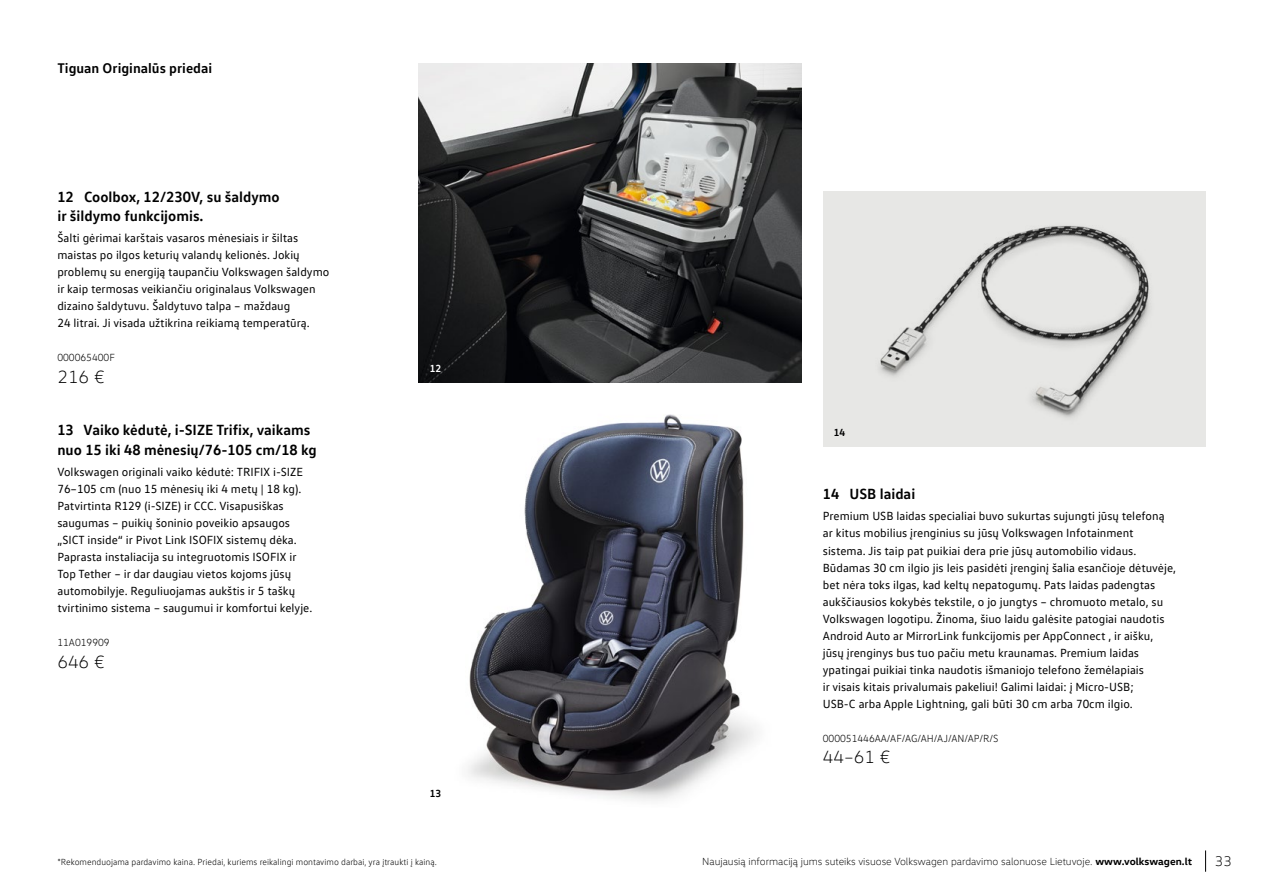
<style>
.page{position:relative;width:1263px;height:893px;background:#fff}
.page>*{position:absolute;margin:0;border:0;box-sizing:border-box;transform-origin:0 0}
.AKSE_cena{font:300 18px "VW Head";color:#000}
.jauns_10_13{font:700 15px/19.5px "VW Text";color:#000}
.t1{font:700 14.25px "VW Text";color:#000}
.t2{font:300 14.25px "VW Head";color:#000}
.pamats_nelīdzens_4mm{font:12px/17px "VW Text";color:#000}
.t3{font:300 10.5px "VW Head";color:#000}
.AKSE_kods{font:300 10.5px "VW Text";color:#000}
.cena_M{font:700 10.5px "VW Text";color:#000}
.cena_M-2{font:700 10.5px "VW Text";color:#fff}
.t4{font:300 9px "VW Text";color:#000}
.s1{font-weight:700}
</style>
<div class="page">
<img style="left:823px;top:191px;width:382px;height:255px">
<img style="left:419px;top:64px;width:382px;height:319px">
<img style="left:468px;top:414px;width:288px;height:387px">
<svg style="left:1205px;top:850px;width:1px;height:22px"></svg>
<p class="t1" style="left:57px;top:59px;width:156px">Tiguan Originalūs priedai</p>
<p class="jauns_10_13" style="left:57px;top:186px;width:224px">12 Coolbox, 12/230V, su šaldymo ir šildymo funkcijomis.</p>
<p class="pamats_nelīdzens_4mm" style="left:57px;top:229px;width:273px">Šalti gėrimai karštais vasaros mėnesiais ir šiltas maistas po ilgos keturių valandų kelionės. Jokių problemų su energiją taupančiu Volkswagen šaldymo ir kaip termosas veikiančiu originalaus Volkswagen dizaino šaldytuvu. Šaldytuvo talpa – maždaug<br>24 litrai. Ji visada užtikrina reikiamą temperatūrą.</p>
<p class="AKSE_kods" style="left:57px;top:352px;width:59px">000065400F</p>
<p class="AKSE_cena" style="left:57px;top:366px;width:49px">216 €</p>
<p class="jauns_10_13" style="left:57px;top:420px;width:261px">13 Vaiko kėdutė, i-SIZE Trifix, vaikams nuo 15 iki 48 mėnesių/76-105 cm/18 kg</p>
<p class="pamats_nelīdzens_4mm" style="left:57px;top:463px;width:256px">Volkswagen originali vaiko kėdutė: TRIFIX i-SIZE 76–105 cm (nuo 15 mėnesių iki 4 metų | 18 kg).<br>Patvirtinta R129 (i-SIZE) ir CCC. Visapusiškas saugumas – puikių šoninio poveikio apsaugos „SICT inside“ ir Pivot Link ISOFIX sistemų dėka.<br>Paprasta instaliacija su integruotomis ISOFIX ir Top Tether – ir dar daugiau vietos kojoms jūsų automobilyje. Reguliuojamas aukštis ir 5 taškų tvirtinimo sistema – saugumui ir komfortui kelyje.</p>
<p class="AKSE_kods" style="left:57px;top:636px;width:54px">11A019909</p>
<p class="AKSE_cena" style="left:57px;top:651px;width:49px">646 €</p>
<p class="cena_M-2" style="left:430px;top:362px;width:13px">12</p>
<p class="cena_M" style="left:430px;top:787px;width:13px">13</p>
<p class="cena_M" style="left:834px;top:425px;width:13px">14</p>
<p class="jauns_10_13" style="left:823px;top:484px;width:94px">14 USB laidai</p>
<p class="pamats_nelīdzens_4mm" style="left:823px;top:508px;width:355px">Premium USB laidas specialiai buvo sukurtas sujungti jūsų telefoną ar kitus mobilius įrenginius su jūsų Volkswagen Infotainment sistema. Jis taip pat puikiai dera prie jūsų automobilio vidaus.<br>Būdamas 30 cm ilgio jis leis pasidėti įrenginį šalia esančioje dėtuvėje, bet nėra toks ilgas, kad keltų nepatogumų. Pats laidas padengtas aukščiausios kokybės tekstile, o jo jungtys – chromuoto metalo, su Volkswagen logotipu. Žinoma, šiuo laidu galėsite patogiai naudotis Android Auto ar MirrorLink funkcijomis per AppConnect , ir aišku, jūsų įrenginys bus tuo pačiu metu kraunamas. Premium laidas ypatingai puikiai tinka naudotis išmaniojo telefono žemėlapiais<br>ir visais kitais privalumais pakeliui! Galimi laidai: į Micro-USB;<br>USB-C arba Apple Lightning, gali būti 30 cm arba 70cm ilgio.</p>
<p class="AKSE_kods" style="left:823px;top:732px;width:177px">000051446AA/AF/AG/AH/AJ/AN/AP/R/S</p>
<p class="AKSE_cena" style="left:823px;top:746px;width:69px">44–61 €</p>
<p class="t4" style="left:57px;top:856px;width:381px">*Rekomenduojama pardavimo kaina. Priedai, kuriems reikalingi montavimo darbai, yra įtraukti į kainą.</p>
<p class="t3" style="left:702px;top:855px;width:491px">Naujausią informaciją jums suteiks visuose Volkswagen pardavimo salonuose Lietuvoje. <span class="s1">www.volkswagen.lt</span></p>
<p class="t2" style="left:1215px;top:853px;width:18px">33</p>
</div>
